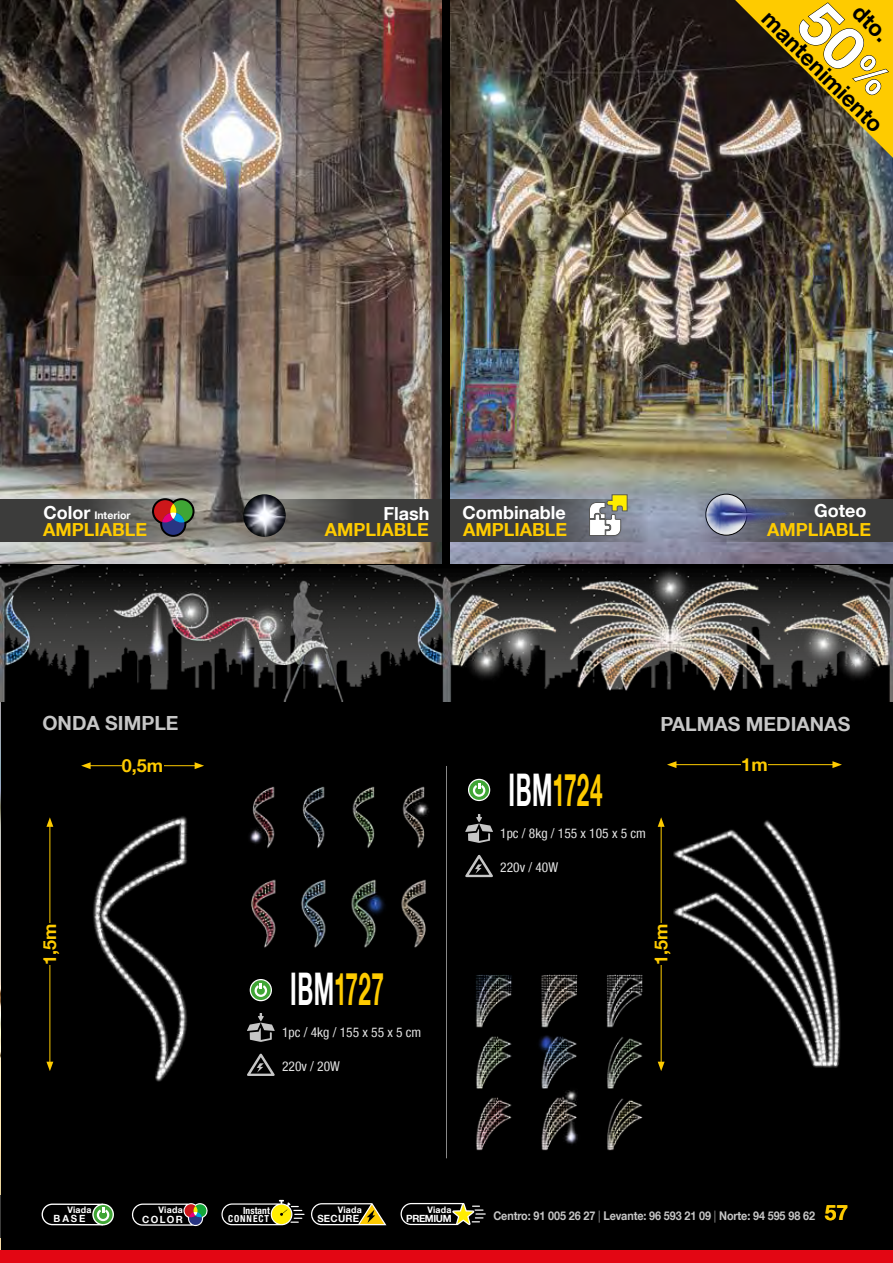
<style>
.page{position:relative;width:893px;height:1263px;background:#000}
.page>*{position:absolute;margin:0;border:0;box-sizing:border-box;transform-origin:0 0}
.t1{font:700 45px "Helvetica Neue LT Com";letter-spacing:.02em;color:#fecb00;scale:.5 1}
.t2{font:700 22.5px "Helvetica Neue LT Com";color:#000}
.t3{font:700 21px "Helvetica Neue LT Com";color:#fecb00}
.t4{font:700 19.5px "Helvetica Neue LT Com";color:#c6c6c6}
.t5{font:700 18px "Helvetica Neue LT Com";color:#fecb00}
.t6{font:700 18px "Helvetica Neue LT Com";color:#fff}
.t7{font:condensed 13.5px "Helvetica Neue LT Com";color:#e3e3e3}
.t8{font:700 12px "Helvetica Neue LT Com";letter-spacing:-.01em;color:#c6c6c6;scale:.9 1}
.t9{font:700 10.5px "Helvetica Neue LT Com";color:#fff}
.t10{font:700 9.9px "Helvetica Neue LT Com";letter-spacing:.03em;color:#fff}
.t11{font:700 9.9px "Helvetica Neue LT Com";letter-spacing:-.04em;color:#fff}
.t12{font:700 condensed 9.6px "Helvetica Neue LT Com";letter-spacing:.1em;color:#fff}
.t13{font:700 condensed 9.6px "Helvetica Neue LT Com";letter-spacing:.01em;color:#fff}
.t14{font:700 9px "Helvetica Neue LT Com";letter-spacing:.03em;color:#fff}
.s1{font-size:18px}
.s2{color:#fff}
.s3{font-weight:300}
</style>
<div class="page">
<hr style="left:446px;top:766px;width:1px;height:392px;background:#878787">
<img style="left:0;top:0;width:441px;height:563px">
<img style="left:451px;top:0;width:442px;height:563px">
<img style="left:249px;top:786px;width:180px;height:162px">
<img style="left:93px;top:816px;width:94px;height:266px">
<img style="left:476px;top:974px;width:167px;height:177px">
<img style="left:658px;top:765px;width:183px;height:303px">
<hr style="left:674px;top:764px;width:161px;height:1px;background:#fecb00">
<svg style="left:667px;top:761px;width:9px;height:7px"></svg>
<svg style="left:832px;top:761px;width:10px;height:7px"></svg>
<hr style="left:661px;top:824px;width:1px;height:240px;background:#fecb00">
<svg style="left:658px;top:1062px;width:7px;height:9px"></svg>
<svg style="left:658px;top:817px;width:7px;height:10px"></svg>
<div style="left:741px;top:758px;width:27px;height:13px;background:#000"></div>
<div style="left:655px;top:923px;width:13px;height:42px;background:#000"></div>
<hr style="left:88px;top:765px;width:109px;height:1px;background:#fecb00">
<svg style="left:81px;top:762px;width:10px;height:7px"></svg>
<svg style="left:195px;top:762px;width:9px;height:7px"></svg>
<hr style="left:50px;top:824px;width:1px;height:240px;background:#fecb00">
<svg style="left:46px;top:1062px;width:7px;height:9px"></svg>
<svg style="left:46px;top:817px;width:7px;height:10px"></svg>
<div style="left:122px;top:759px;width:42px;height:13px;background:#000"></div>
<div style="left:43px;top:923px;width:13px;height:42px;background:#000"></div>
<svg style="left:311px;top:1203px;width:75px;height:22px"></svg>
<svg style="left:401px;top:1203px;width:85px;height:22px"></svg>
<svg style="left:132px;top:1203px;width:76px;height:23px"></svg>
<svg style="left:221px;top:1200px;width:84px;height:25px"></svg>
<svg style="left:93px;top:1204px;width:21px;height:21px"></svg>
<svg style="left:41px;top:1203px;width:68px;height:23px"></svg>
<div style="left:92px;top:1204px;width:22px;height:21px;border:1px solid #fff;border-radius:50%"></div>
<svg style="left:247px;top:1013px;width:28px;height:29px"></svg>
<svg style="left:247px;top:1053px;width:28px;height:23px"></svg>
<svg style="left:250px;top:979px;width:22px;height:22px"></svg>
<svg style="left:468px;top:779px;width:22px;height:22px"></svg>
<svg style="left:465px;top:814px;width:28px;height:29px"></svg>
<svg style="left:465px;top:855px;width:28px;height:22px"></svg>
<img style="left:0;top:566px;width:893px;height:135px">
<img style="left:0;top:703px;width:1px;height:547px">
<hr style="left:0;top:1195px;width:1px;height:43px;background:#3c3c3b">
<svg style="left:232px;top:500px;width:209px;height:42px;background:#4b4a48"></svg>
<img style="left:243px;top:494px;width:43px;height:43px;border-radius:21px">
<svg style="left:695px;top:500px;width:198px;height:42px;background:#4c4d50"></svg>
<div style="left:706px;top:494px;width:41px;height:41px;border:1px solid #000;border-radius:50%"></div>
<img style="left:706px;top:492px;width:88px;height:41px">
<svg style="left:451px;top:500px;width:197px;height:42px;background:#4f5155"></svg>
<svg style="left:589px;top:494px;width:39px;height:42px;background:#b7b79e"></svg>
<svg style="left:0;top:500px;width:209px;height:42px;background:#53524f"></svg>
<div style="left:170px;top:500px;width:23px;height:23px;background:#050d04;border-radius:50%"></div>
<div style="left:168px;top:498px;width:27px;height:26px;border:3px solid #000;border-radius:50%"></div>
<div style="left:154px;top:500px;width:23px;height:23px;background:#4c0809;border-radius:50%"></div>
<div style="left:152px;top:498px;width:26px;height:26px;border:3px solid #000;border-radius:50%"></div>
<div style="left:162px;top:512px;width:23px;height:23px;background:#090c1f;border-radius:50%"></div>
<div style="left:160px;top:511px;width:26px;height:26px;border:3px solid #000;border-radius:50%"></div>
<div style="left:168px;top:502px;width:10px;height:19px;border:3px solid #000;border-radius:50%"></div>
<div style="left:170px;top:500px;width:23px;height:22px;background:#3fa535;border-radius:50%"></div>
<div style="left:154px;top:500px;width:22px;height:22px;background:#cd171a;border-radius:50%"></div>
<div style="left:162px;top:513px;width:22px;height:22px;background:#283583;border-radius:50%"></div>
<svg style="left:170px;top:504px;width:6px;height:15px"></svg>
<svg style="left:158px;top:509px;width:30px;height:17px"></svg>
<div style="left:0;top:1250px;width:893px;height:13px;background:#e30613"></div>
<svg style="left:735px;top:0;width:158px;height:158px;background:#9c801e"></svg>
<h2 class="t2" style="left:866px;top:-2px;width:43px;rotate:45deg">dto.</h2>
<h2 class="t2" style="left:776px;top:5px;width:162px;rotate:45deg">mantenimiento</h2>
<p class="t9" style="left:43px;top:508px;width:89px"><span class="s1">Color</span> Interior</p>
<h3 class="t5" style="left:43px;top:518px;width:105px">AMPLIABLE</h3>
<h3 class="t6" style="left:814px;top:499px;width:54px">Goteo</h3>
<h3 class="t6" style="left:462px;top:501px;width:105px">Combinable</h3>
<h3 class="t5" style="left:463px;top:518px;width:105px">AMPLIABLE</h3>
<h3 class="t6" style="left:383px;top:502px;width:47px">Flash</h3>
<h3 class="t5" style="left:325px;top:519px;width:105px">AMPLIABLE</h3>
<h3 class="t5" style="left:767px;top:518px;width:105px">AMPLIABLE</h3>
<h3 class="t4" style="left:42px;top:711px;width:138px">ONDA SIMPLE</h3>
<h3 class="t4" style="left:660px;top:711px;width:191px">PALMAS MEDIANAS</h3>
<h3 class="t5" style="left:122px;top:754px;width:43px">0,5m</h3>
<h1 class="t1" style="left:508px;top:762px;width:190px"><span class="s2">IBM</span>1724</h1>
<h3 class="t5" style="left:741px;top:753px;width:28px">1m</h3>
<p class="t7" style="left:500px;top:825px;width:147px">1pc / 8kg / 155 x 105 x 5 cm</p>
<p class="t7" style="left:500px;top:859px;width:59px">220v / 40W</p>
<h3 class="t5" style="left:39px;top:965px;width:43px;rotate:-90deg">1,5m</h3>
<h3 class="t5" style="left:650px;top:965px;width:43px;rotate:-90deg">1,5m</h3>
<h1 class="t1" style="left:290px;top:961px;width:190px"><span class="s2">IBM</span>1727</h1>
<p class="t7" style="left:282px;top:1024px;width:141px">1pc / 4kg / 155 x 55 x 5 cm</p>
<p class="t7" style="left:282px;top:1058px;width:59px">220v / 20W</p>
<p class="t14" style="left:67px;top:1204px;width:26px">Viada</p>
<p class="t10" style="left:54px;top:1213px;width:33px">BASE</p>
<p class="t14" style="left:159px;top:1204px;width:26px">Viada</p>
<p class="t10" style="left:142px;top:1213px;width:42px">COLOR</p>
<p class="t13" style="left:243px;top:1204px;width:28px">Instant</p>
<p class="t12" style="left:228px;top:1213px;width:43px">CONNECT</p>
<p class="t14" style="left:338px;top:1204px;width:26px">Viada</p>
<p class="t10" style="left:317px;top:1212px;width:43px">SECURE</p>
<p class="t14" style="left:427px;top:1204px;width:26px">Viada</p>
<p class="t11" style="left:406px;top:1212px;width:47px">PREMIUM</p>
<p class="t8" style="left:493px;top:1208px;width:359px">Centro: 91 005 26 27 <span class="s3">|</span> Levante: 96 593 21 09 <span class="s3">|</span> Norte: 94 595 98 62</p>
<h3 class="t3" style="left:825px;top:1200px;width:25px">57</h3>
</div>
